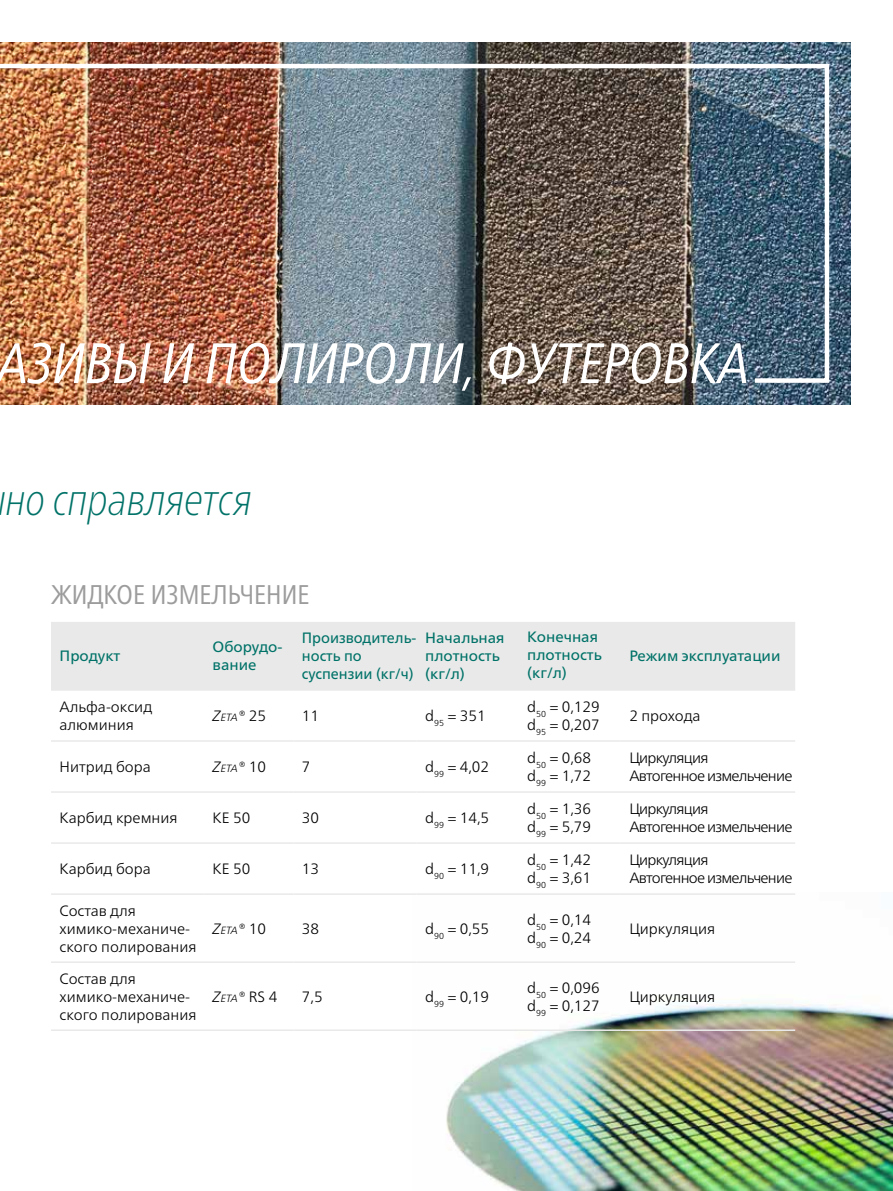
<style>
.page{position:relative;width:893px;height:1191px;background:#fff}
.page>*{position:absolute;margin:0;border:0;box-sizing:border-box;transform-origin:0 0}
.t1{font:italic condensed 57px "Frutiger Neue LTW1 G";color:#fff}
.t2{font:italic 100 condensed 45px "Frutiger Neue LTW1 G";color:#007268}
.t3{font:condensed 27px "Frutiger Neue LTW1 G";color:#9c9c9d}
.t4{font:300 15px/18px "Frutiger Neue LTW1 G";color:#000}
.t5{font:300 15px/18px "Frutiger Neue LTW1 G";letter-spacing:-.05em;color:#000}
.t6{font:15px/18px "Frutiger Neue LTW1 G";color:#007268}
.t7{font:15px/18px "Frutiger Neue LTW1 G";color:#007268;scale:.96 1}
.t8{font:300 15px "Frutiger Neue LTW1 G";color:#000}
.t9{font:italic 300 10.5px "Frutiger Neue LTW1 G";letter-spacing:-.03em;color:#000}
.s1{font-size:15px}
.s2{font-style:normal;font-size:15px}
</style>
<div class="page">
<img style="left:446px;top:1004px;width:447px;height:187px">
<img style="left:0;top:43px;width:850px;height:361px">
<div style="left:51px;top:622px;width:744px;height:67px;background:#e9e9e9"></div>
<hr style="left:51px;top:689px;width:153px;height:1px;background:#e9e9e9">
<hr style="left:204px;top:689px;width:89px;height:1px;background:#e9e9e9">
<hr style="left:293px;top:689px;width:124px;height:1px;background:#e9e9e9">
<hr style="left:417px;top:689px;width:102px;height:1px;background:#e9e9e9">
<hr style="left:519px;top:689px;width:102px;height:1px;background:#e9e9e9">
<hr style="left:621px;top:689px;width:174px;height:1px;background:#e9e9e9">
<hr style="left:51px;top:740px;width:153px;height:1px;background:#e9e9e9">
<hr style="left:51px;top:791px;width:153px;height:1px;background:#e9e9e9">
<hr style="left:51px;top:842px;width:153px;height:2px;background:#e9e9e9">
<hr style="left:51px;top:893px;width:153px;height:2px;background:#e9e9e9">
<hr style="left:51px;top:961px;width:153px;height:2px;background:#e9e9e9">
<hr style="left:51px;top:1029px;width:153px;height:2px;background:#e9e9e9">
<hr style="left:204px;top:740px;width:89px;height:1px;background:#e9e9e9">
<hr style="left:204px;top:791px;width:89px;height:1px;background:#e9e9e9">
<hr style="left:204px;top:842px;width:89px;height:2px;background:#e9e9e9">
<hr style="left:204px;top:893px;width:89px;height:2px;background:#e9e9e9">
<hr style="left:204px;top:961px;width:89px;height:2px;background:#e9e9e9">
<hr style="left:204px;top:1029px;width:89px;height:2px;background:#e9e9e9">
<hr style="left:293px;top:740px;width:124px;height:1px;background:#e9e9e9">
<hr style="left:293px;top:791px;width:124px;height:1px;background:#e9e9e9">
<hr style="left:293px;top:842px;width:124px;height:2px;background:#e9e9e9">
<hr style="left:293px;top:893px;width:124px;height:2px;background:#e9e9e9">
<hr style="left:293px;top:961px;width:124px;height:2px;background:#e9e9e9">
<hr style="left:293px;top:1029px;width:124px;height:2px;background:#e9e9e9">
<hr style="left:417px;top:740px;width:102px;height:1px;background:#e9e9e9">
<hr style="left:417px;top:791px;width:102px;height:1px;background:#e9e9e9">
<hr style="left:417px;top:842px;width:102px;height:2px;background:#e9e9e9">
<hr style="left:417px;top:893px;width:102px;height:2px;background:#e9e9e9">
<hr style="left:417px;top:961px;width:102px;height:2px;background:#e9e9e9">
<hr style="left:417px;top:1029px;width:102px;height:2px;background:#e9e9e9">
<hr style="left:519px;top:740px;width:102px;height:1px;background:#e9e9e9">
<hr style="left:621px;top:740px;width:174px;height:1px;background:#e9e9e9">
<hr style="left:519px;top:791px;width:102px;height:1px;background:#e9e9e9">
<hr style="left:621px;top:791px;width:174px;height:1px;background:#e9e9e9">
<hr style="left:519px;top:842px;width:102px;height:2px;background:#e9e9e9">
<hr style="left:621px;top:842px;width:174px;height:2px;background:#e9e9e9">
<hr style="left:519px;top:893px;width:102px;height:2px;background:#e9e9e9">
<hr style="left:621px;top:893px;width:174px;height:2px;background:#e9e9e9">
<hr style="left:519px;top:961px;width:102px;height:2px;background:#e9e9e9">
<hr style="left:621px;top:961px;width:174px;height:2px;background:#e9e9e9">
<hr style="left:519px;top:1029px;width:102px;height:2px;background:#e9e9e9">
<hr style="left:621px;top:1029px;width:174px;height:2px;background:#e9e9e9">
<img style="left:0;top:62px;width:831px;height:323px">
<h1 class="t1" style="left:-3px;top:322px;width:753px">АЗИВЫ И ПОЛИРОЛИ, ФУТЕРОВКА</h1>
<h2 class="t2" style="left:6px;top:467px;width:248px">но справляется</h2>
<h3 class="t3" style="left:51px;top:574px;width:260px">ЖИДКОЕ ИЗМЕЛЬЧЕНИЕ</h3>
<p class="t6" style="left:60px;top:647px;width:62px">Продукт</p>
<p class="t6" style="left:213px;top:638px;width:71px">Оборудо&shy;вание</p>
<p class="t7" style="left:302px;top:629px;width:121px">Производитель&shy;ность по суспензии (кг/ч)</p>
<p class="t6" style="left:425px;top:629px;width:81px">Начальная плотность (кг/л)</p>
<p class="t6" style="left:527px;top:627px;width:76px">Конечная плотность (кг/л)</p>
<p class="t6" style="left:629px;top:647px;width:153px">Режим эксплуатации</p>
<p class="t4" style="left:60px;top:698px;width:94px">Альфа-оксид алюминия</p>
<p class="t9" style="left:213px;top:711px;width:55px"><span class="s1">Z</span>ETA<span class="s1">®</span> <span class="s2">25</span></p>
<p class="t4" style="left:302px;top:707px;width:19px">11</p>
<p class="t4" style="left:425px;top:707px;width:62px">d<sub>95</sub> = 351</p>
<p class="t4" style="left:527px;top:698px;width:74px">d<sub>50</sub> = 0,129 d<sub>95</sub> = 0,207</p>
<p class="t4" style="left:629px;top:707px;width:73px">2 прохода</p>
<p class="t4" style="left:60px;top:758px;width:93px">Нитрид бора</p>
<p class="t9" style="left:213px;top:762px;width:55px"><span class="s1">Z</span>ETA<span class="s1">®</span> <span class="s2">10</span></p>
<p class="t4" style="left:302px;top:758px;width:10px">7</p>
<p class="t4" style="left:425px;top:758px;width:65px">d<sub>99</sub> = 4,02</p>
<p class="t4" style="left:527px;top:749px;width:65px">d<sub>50</sub> = 0,68 d<sub>99</sub> = 1,72</p>
<p class="t5" style="left:629px;top:749px;width:165px">Циркуляция<br>Автогенное измельчение</p>
<p class="t4" style="left:60px;top:809px;width:120px">Карбид кремния</p>
<p class="t8" style="left:213px;top:809px;width:39px">KE 50</p>
<p class="t4" style="left:302px;top:809px;width:19px">30</p>
<p class="t4" style="left:425px;top:809px;width:65px">d<sub>99</sub> = 14,5</p>
<p class="t4" style="left:527px;top:800px;width:65px">d<sub>50</sub> = 1,36 d<sub>99</sub> = 5,79</p>
<p class="t5" style="left:629px;top:800px;width:165px">Циркуляция<br>Автогенное измельчение</p>
<p class="t4" style="left:60px;top:860px;width:93px">Карбид бора</p>
<p class="t8" style="left:213px;top:860px;width:39px">KE 50</p>
<p class="t4" style="left:302px;top:860px;width:19px">13</p>
<p class="t4" style="left:425px;top:860px;width:65px">d<sub>90</sub> = 11,9</p>
<p class="t4" style="left:527px;top:851px;width:65px">d<sub>50</sub> = 1,42 d<sub>90</sub> = 3,61</p>
<p class="t5" style="left:629px;top:851px;width:165px">Циркуляция<br>Автогенное измельчение</p>
<p class="t4" style="left:60px;top:901px;width:138px">Состав для химико-механиче&shy;ского полирования</p>
<p class="t9" style="left:213px;top:924px;width:55px"><span class="s1">Z</span>ETA<span class="s1">®</span> <span class="s2">10</span></p>
<p class="t4" style="left:302px;top:919px;width:19px">38</p>
<p class="t4" style="left:425px;top:919px;width:65px">d<sub>90</sub> = 0,55</p>
<p class="t4" style="left:527px;top:910px;width:65px">d<sub>50</sub> = 0,14 d<sub>90</sub> = 0,24</p>
<p class="t4" style="left:629px;top:919px;width:87px">Циркуляция</p>
<p class="t4" style="left:60px;top:969px;width:138px">Состав для химико-механиче&shy;ского полирования</p>
<p class="t9" style="left:213px;top:992px;width:66px"><span class="s1">Z</span>ETA<span class="s1">®</span> <span class="s2">RS 4</span></p>
<p class="t4" style="left:302px;top:987px;width:22px">7,5</p>
<p class="t4" style="left:425px;top:987px;width:65px">d<sub>99</sub> = 0,19</p>
<p class="t4" style="left:527px;top:978px;width:74px">d<sub>50</sub> = 0,096 d<sub>99</sub> = 0,127</p>
<p class="t4" style="left:629px;top:987px;width:87px">Циркуляция</p>
</div>
